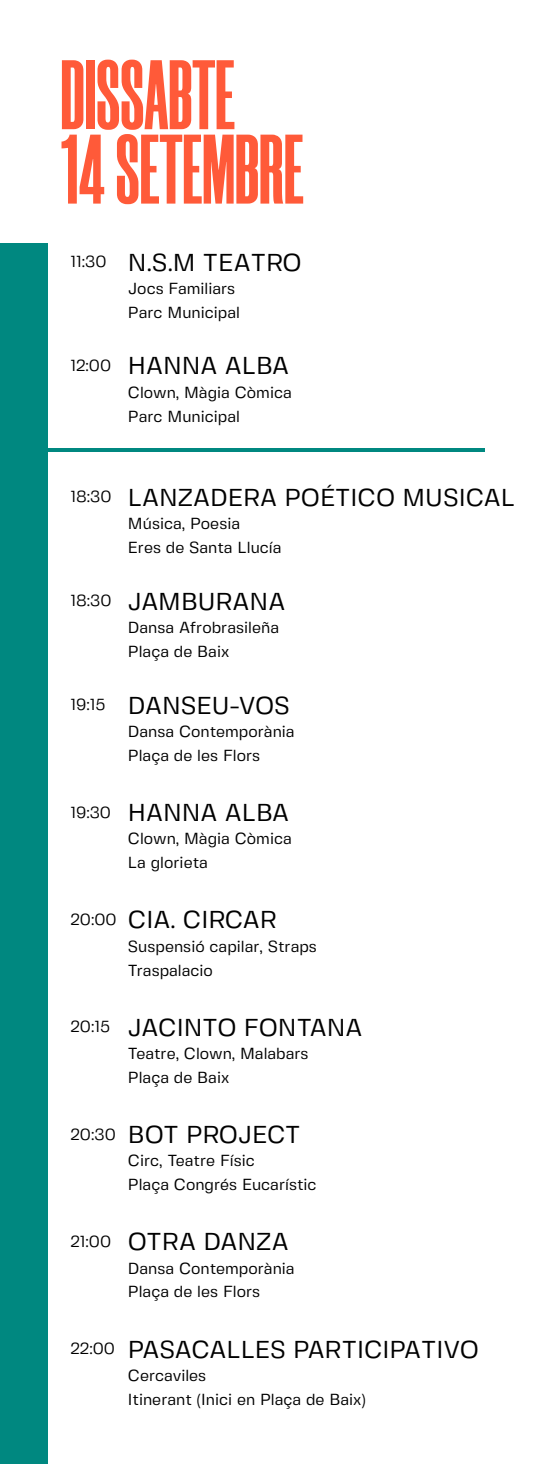
<style>
.page{position:relative;width:540px;height:1464px;background:#fff}
.page>*{position:absolute;margin:0;border:0;box-sizing:border-box;transform-origin:0 0}
.t1{font:800 98.65px/74.4px "Morganite";color:#ff5a39}
.t2{font:24.45px "Fivo Sans Modern";color:#000}
.t3{font:16px/23.8px "Fivo Sans Modern";color:#000}
.s1{font-size:16px}
</style>
<div class="page">
<hr style="left:48px;top:448px;width:436px;height:4px;background:#008880">
<div style="left:0;top:244px;width:48px;height:1219px;background:#008880"></div>
<h1 class="t1" style="left:61px;top:59px;width:245px">DISSABTE<br>14 SETEMBRE</h1>
<h2 class="t2" style="left:70px;top:247px;width:233px"><span class="s1">11:30</span> N.S.M TEATRO</h2>
<p class="t3" style="left:128px;top:277px;width:114px;line-height:23.6px">Jocs Familiars<br>Parc Municipal</p>
<h2 class="t2" style="left:70px;top:351px;width:220px"><span class="s1">12:00</span> HANNA ALBA</h2>
<p class="t3" style="left:128px;top:380px;width:165px">Clown, Màgia Còmica<br>Parc Municipal</p>
<h2 class="t2" style="left:70px;top:482px;width:446px"><span class="s1">18:30</span> LANZADERA POÉTICO MUSICAL</h2>
<p class="t3" style="left:128px;top:512px;width:155px">Música, Poesia<br>Eres de Santa Llucía</p>
<h2 class="t2" style="left:70px;top:586px;width:216px"><span class="s1">18:30</span> JAMBURANA</h2>
<p class="t3" style="left:128px;top:615px;width:153px">Dansa Afrobrasileña<br>Plaça de Baix</p>
<h2 class="t2" style="left:70px;top:690px;width:221px"><span class="s1">19:15</span> DANSEU-VOS</h2>
<p class="t3" style="left:128px;top:719px;width:168px">Dansa Contemporània<br>Plaça de les Flors</p>
<h2 class="t2" style="left:70px;top:797px;width:220px"><span class="s1">19:30</span> HANNA ALBA</h2>
<p class="t3" style="left:128px;top:827px;width:165px">Clown, Màgia Còmica<br>La glorieta</p>
<h2 class="t2" style="left:70px;top:904px;width:208px"><span class="s1">20:00</span> CIA. CIRCAR</h2>
<p class="t3" style="left:128px;top:934px;width:191px">Suspensió capilar, Straps<br>Traspalacio</p>
<h2 class="t2" style="left:70px;top:1012px;width:294px"><span class="s1">20:15</span> JACINTO FONTANA</h2>
<p class="t3" style="left:128px;top:1041px;width:182px">Teatre, Clown, Malabars<br>Plaça de Baix</p>
<h2 class="t2" style="left:70px;top:1119px;width:231px"><span class="s1">20:30</span> BOT PROJECT</h2>
<p class="t3" style="left:128px;top:1148px;width:190px">Circ, Teatre Físic<br>Plaça Congrés Eucarístic</p>
<h2 class="t2" style="left:70px;top:1226px;width:220px"><span class="s1">21:00</span> OTRA DANZA</h2>
<p class="t3" style="left:128px;top:1256px;width:168px">Dansa Contemporània<br>Plaça de les Flors</p>
<h2 class="t2" style="left:70px;top:1334px;width:410px"><span class="s1">22:00</span> PASACALLES PARTICIPATIVO</h2>
<p class="t3" style="left:128px;top:1363px;width:240px">Cercaviles<br>Itinerant (Inici en Plaça de Baix)</p>
</div>
